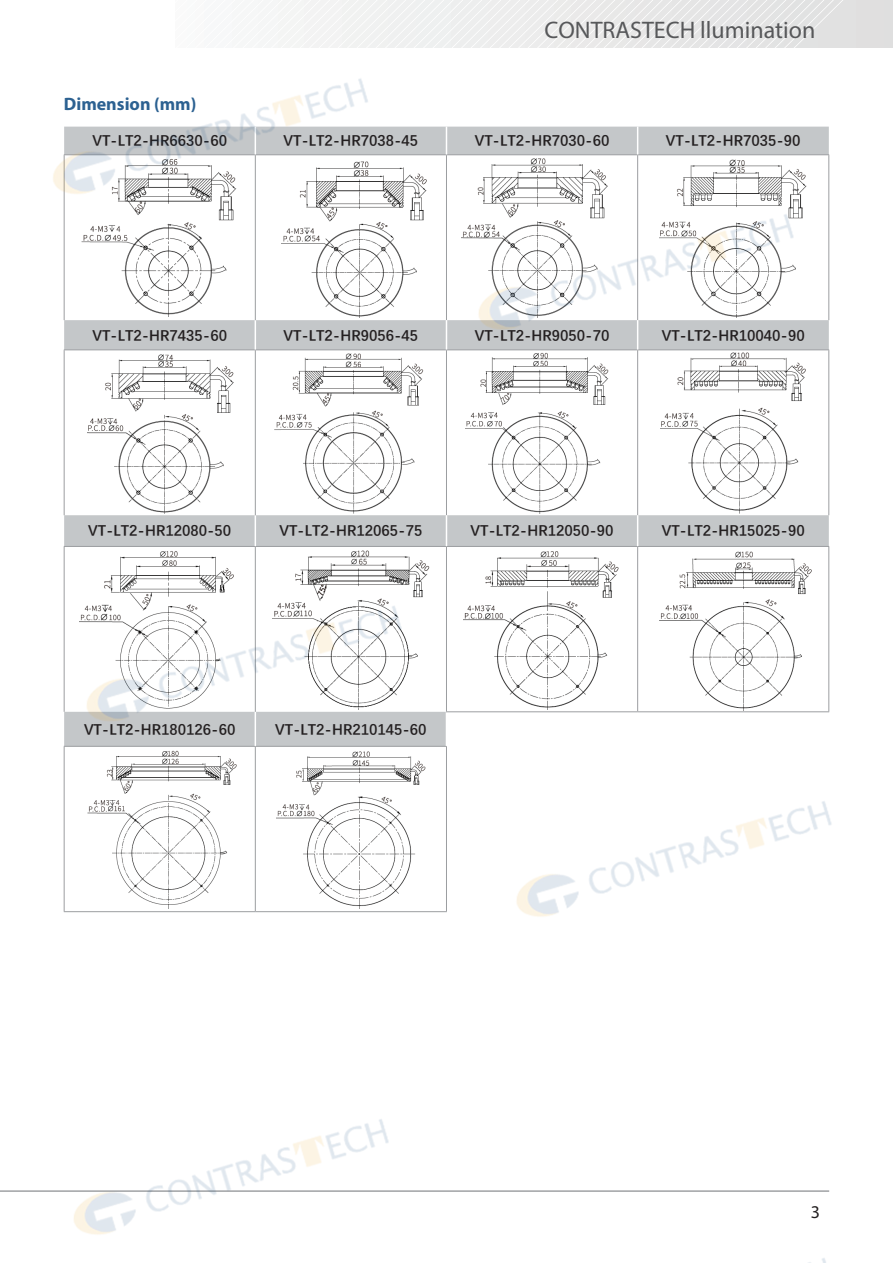
<style>
.page{position:relative;width:893px;height:1263px;background:#fff}
.page>*{position:absolute;margin:0;border:0;box-sizing:border-box;transform-origin:0 0}
.t1{font:24px "Myriad Pro";color:#57585a}
.t2{font:700 18px "Myriad Pro";color:#2c6191}
.t3{font:18px "Myriad Pro";color:#231f20}
.t4{font:700 15px "Deng Xian";color:#231f20}
</style>
<div class="page">
<img style="left:1px;top:0;width:892px;height:1263px">
<h1 class="t1" style="left:544px;top:15px;width:272px">CONTRASTECH llumination</h1>
<p class="t2" style="left:64px;top:92px;width:134px">Dimension (mm)</p>
<p class="t4" style="left:92px;top:131px;width:136px">VT-LT2-HR6630-60</p>
<p class="t4" style="left:284px;top:131px;width:136px">VT-LT2-HR7038-45</p>
<p class="t4" style="left:475px;top:131px;width:136px">VT-LT2-HR7030-60</p>
<p class="t4" style="left:666px;top:131px;width:136px">VT-LT2-HR7035-90</p>
<p class="t4" style="left:92px;top:325px;width:136px">VT-LT2-HR7435-60</p>
<p class="t4" style="left:284px;top:325px;width:136px">VT-LT2-HR9056-45</p>
<p class="t4" style="left:475px;top:325px;width:136px">VT-LT2-HR9050-70</p>
<p class="t4" style="left:662px;top:325px;width:144px">VT-LT2-HR10040-90</p>
<p class="t4" style="left:88px;top:521px;width:144px">VT-LT2-HR12080-50</p>
<p class="t4" style="left:279px;top:521px;width:144px">VT-LT2-HR12065-75</p>
<p class="t4" style="left:470px;top:521px;width:144px">VT-LT2-HR12050-90</p>
<p class="t4" style="left:662px;top:521px;width:144px">VT-LT2-HR15025-90</p>
<p class="t4" style="left:84px;top:719px;width:153px">VT-LT2-HR180126-60</p>
<p class="t4" style="left:275px;top:719px;width:153px">VT-LT2-HR210145-60</p>
<p class="t3" style="left:811px;top:1200px;width:11px">3</p>
</div>
